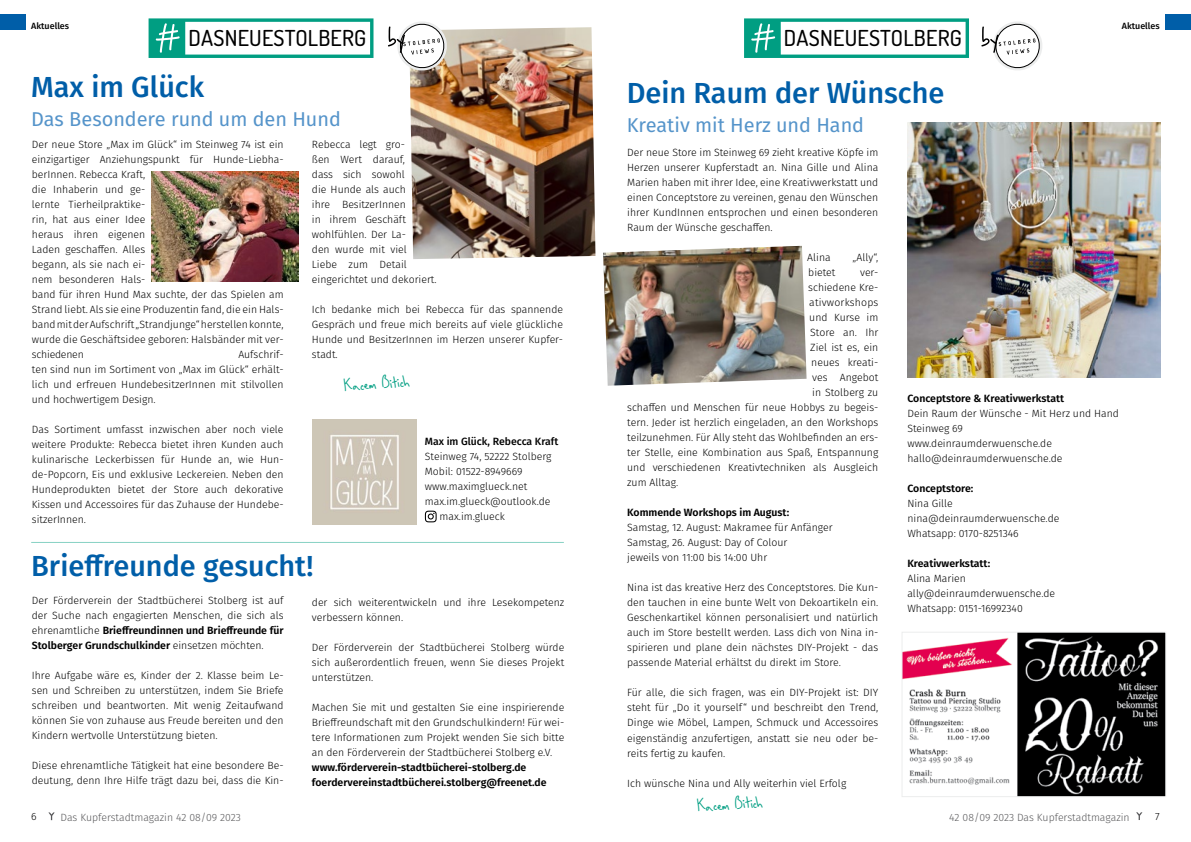
<style>
.page{position:relative;width:1191px;height:842px;background:#fff}
.page>*{position:absolute;margin:0;border:0;box-sizing:border-box;transform-origin:0 0}
.t1{font:500 29px "Fira Sans";color:#005ea8}
.t2{font:500 22px "Dosis";letter-spacing:.01em;color:#000}
.t3{font:20px "Fira Sans";color:#5594ca}
.t4{font:18px "Baby Cucumber";color:#009e82}
.t5{font:300 10.5px/15px "Fira Sans";color:#000;text-align:justify}
.t6{font:600 10.5px/15px "Fira Sans";color:#000}
.t7{font:300 10.5px "Fira Sans";color:#58585a}
.t8{font:500 10.5px "Fira Sans";color:#000}
.t9{font:500 9px "Fira Sans";color:#000}
.s1{font-weight:600}
</style>
<div class="page">
<hr style="left:31px;top:542px;width:533px;height:1px;background:#009e82">
<svg style="left:744px;top:18px;width:225px;height:40px"></svg>
<svg style="left:981px;top:22px;width:61px;height:48px"></svg>
<img style="left:312px;top:420px;width:104px;height:104px">
<img style="left:151px;top:171px;width:147px;height:111px">
<img style="left:410px;top:27px;width:185px;height:232px">
<img style="left:907px;top:122px;width:253px;height:255px">
<img style="left:603px;top:246px;width:203px;height:140px">
<svg style="left:149px;top:18px;width:224px;height:40px"></svg>
<svg style="left:388px;top:22px;width:61px;height:51px"></svg>
<svg style="left:425px;top:511px;width:11px;height:11px"></svg>
<img style="left:903px;top:634px;width:261px;height:161px">
<div style="left:901px;top:632px;width:265px;height:165px;border:1px solid #eceded"></div>
<div style="left:0;top:14px;width:26px;height:16px;background:#005ea8"></div>
<div style="left:1165px;top:14px;width:26px;height:15px;background:#005ea8"></div>
<svg style="left:1136px;top:812px;width:6px;height:8px"></svg>
<svg style="left:48px;top:812px;width:7px;height:8px"></svg>
<p class="t9" style="left:31px;top:19px;width:39px">Aktuelles</p>
<p class="t9" style="left:1121px;top:19px;width:39px">Aktuelles</p>
<h2 class="t2" style="left:188px;top:22px;width:179px">DASNEUESTOLBERG</h2>
<h2 class="t2" style="left:784px;top:23px;width:179px">DASNEUESTOLBERG</h2>
<h1 class="t1" style="left:31px;top:64px;width:174px">Max im Glück</h1>
<h3 class="t3" style="left:31px;top:104px;width:311px">Das Besondere rund um den Hund</h3>
<h1 class="t1" style="left:626px;top:69px;width:319px">Dein Raum der Wünsche</h1>
<h3 class="t3" style="left:626px;top:110px;width:239px">Kreativ mit Herz und Hand</h3>
<p class="t5" style="left:32px;top:136px;width:253px;text-align:left">Der neue Store „Max im Glück“ im Steinweg 74 ist ein einzigartiger Anziehungspunkt für Hunde-Liebha&shy;berInnen. Rebecca Kraft,<br>die Inhaberin und ge-<br>lernte Tierheilpraktike-<br>rin, hat aus einer Idee<br>heraus ihren eigenen<br>Laden geschaffen. Alles<br>begann, als sie nach ei-<br>nem besonderen Hals-<br>band für ihren Hund Max suchte, der das Spielen am Strand liebt. Als sie eine Produzentin fand, die ein Hals&shy;band mit der Aufschrift „Strandjunge“ herstellen konnte, wurde die Geschäftsidee geboren: Halsbänder mit ver&shy;schiedenen</p>
<p class="t5" style="left:312px;top:137px;width:126px;text-align:left">Rebecca legt gro-<br>ßen Wert darauf,<br>dass sich sowohl<br>die Hunde als auch<br>ihre BesitzerInnen<br>in ihrem Geschäft wohlfühlen. Der La-<br>den wurde mit viel<br>Liebe zum Detail eingerichtet und dekoriert.</p>
<p class="t5" style="left:312px;top:302px;width:253px">Ich bedanke mich bei Rebecca für das spannende Gespräch und freue mich bereits auf viele glückliche Hunde und BesitzerInnen im Herzen unserer Kupfer&shy;stadt.</p>
<p class="t5" style="left:627px;top:145px;width:253px">Der neue Store im Steinweg 69 zieht kreative Köpfe im Herzen unserer Kupferstadt an. Nina Gille und Alina Marien haben mit ihrer Idee, eine Kreativwerkstatt und einen Conceptstore zu vereinen, genau den Wünschen ihrer KundInnen entsprochen und einen besonderen Raum der Wünsche geschaffen.</p>
<p class="t5" style="left:807px;top:250px;width:25px">Alina</p>
<p class="t5" style="left:852px;top:250px;width:27px">„Ally“,</p>
<p class="t5" style="left:808px;top:265px;width:29px">bietet</p>
<p class="t5" style="left:860px;top:265px;width:20px">ver-</p>
<p class="t5" style="left:808px;top:280px;width:72px">schiedene Kre-</p>
<p class="t5" style="left:809px;top:295px;width:71px">ativworkshops</p>
<p class="t5" style="left:809px;top:310px;width:70px">und Kurse im</p>
<p class="t5" style="left:810px;top:325px;width:69px">Store an. Ihr</p>
<p class="t5" style="left:810px;top:340px;width:69px">Ziel ist es, ein</p>
<p class="t5" style="left:811px;top:355px;width:69px">neues kreati-</p>
<p class="t5" style="left:812px;top:370px;width:68px">ves Angebot</p>
<p class="t5" style="left:812px;top:385px;width:67px">in Stolberg zu</p>
<p class="t5" style="left:627px;top:400px;width:253px">schaffen und Menschen für neue Hobbys zu begeis-</p>
<p class="t5" style="left:627px;top:415px;width:253px">tern. Jeder ist herzlich eingeladen, an den Workshops</p>
<p class="t5" style="left:627px;top:430px;width:253px">teilzunehmen. Für Ally steht das Wohlbefinden an ers-</p>
<p class="t5" style="left:627px;top:445px;width:253px">ter Stelle, eine Kombination aus Spaß, Entspannung</p>
<p class="t5" style="left:627px;top:460px;width:253px">und verschiedenen Kreativtechniken als Ausgleich</p>
<p class="t5" style="left:627px;top:475px;width:52px">zum Alltag.</p>
<p class="t6" style="left:627px;top:505px;width:163px">Kommende Workshops im August:</p>
<p class="t5" style="left:627px;top:520px;width:207px;text-align:left">Samstag, 12. August: Makramee für Anfänger<br>Samstag, 26. August: Day of Colour<br>jeweils von 11:00 bis 14:00 Uhr</p>
<p class="t5" style="left:627px;top:580px;width:253px">Nina ist das kreative Herz des Conceptstores. Die Kun&shy;den tauchen in eine bunte Welt von Dekoartikeln ein.<br>Geschenkartikel können personalisiert und natürlich auch im Store bestellt werden. Lass dich von Nina in&shy;spirieren und plane dein nächstes DIY-Projekt - das passende Material erhältst du direkt im Store.</p>
<p class="t5" style="left:627px;top:685px;width:253px">Für alle, die sich fragen, was ein DIY-Projekt ist: DIY steht für „Do it yourself“ und beschreibt den Trend, Dinge wie Möbel, Lampen, Schmuck und Accessoires eigenständig anzufertigen, anstatt sie neu oder be&shy;reits fertig zu kaufen.</p>
<p class="t5" style="left:627px;top:775px;width:220px">Ich wünsche Nina und Ally weiterhin viel Erfolg</p>
<h3 class="t4" style="left:695px;top:794px;width:68px;rotate:-4deg">Kacem Bitich</h3>
<p class="t5" style="left:32px;top:347px;width:253px;text-indent:206px">Aufschrif&shy;ten sind nun im Sortiment von „Max im Glück“ erhält&shy;lich und erfreuen HundebesitzerInnen mit stilvollen und hochwertigem Design.</p>
<p class="t5" style="left:32px;top:422px;width:253px">Das Sortiment umfasst inzwischen aber noch viele weitere Produkte: Rebecca bietet ihren Kunden auch kulinarische Leckerbissen für Hunde an, wie Hun&shy;de-Popcorn, Eis und exklusive Leckereien. Neben den Hundeprodukten bietet der Store auch dekorative Kissen und Accessoires für das Zuhause der Hundebe&shy;sitzerInnen.</p>
<h3 class="t4" style="left:342px;top:374px;width:68px;rotate:-4deg">Kacem Bitich</h3>
<p class="t6" style="left:907px;top:390px;width:158px">Conceptstore &amp; Kreativwerkstatt</p>
<p class="t5" style="left:907px;top:405px;width:213px;text-align:left">Dein Raum der Wünsche - Mit Herz und Hand<br>Steinweg 69<br>www.deinraumderwuensche.de hallo@deinraumderwuensche.de</p>
<p class="t6" style="left:907px;top:480px;width:68px">Conceptstore:</p>
<p class="t5" style="left:907px;top:496px;width:153px;text-align:left">Nina Gille nina@deinraumderwuensche.de<br>Whatsapp: 0170-8251346</p>
<p class="t6" style="left:907px;top:555px;width:84px">Kreativwerkstatt:</p>
<p class="t5" style="left:907px;top:571px;width:149px;text-align:left">Alina Marien ally@deinraumderwuensche.de<br>Whatsapp: 0151-16992340</p>
<p class="t8" style="left:425px;top:433px;width:135px">Max im Glück, Rebecca Kraft</p>
<p class="t5" style="left:425px;top:448px;width:128px">Steinweg 74, 52222 Stolberg</p>
<p class="t5" style="left:425px;top:464px;width:99px">Mobil: 01522-8949669</p>
<p class="t5" style="left:425px;top:479px;width:104px">www.maximglueck.net</p>
<p class="t5" style="left:425px;top:494px;width:127px">max.im.glueck@outlook.de</p>
<p class="t5" style="left:439px;top:509px;width:67px">max.im.glueck</p>
<h1 class="t1" style="left:31px;top:543px;width:284px">Brieffreunde gesucht!</h1>
<p class="t5" style="left:32px;top:593px;width:253px">Der Förderverein der Stadtbücherei Stolberg ist auf der Suche nach engagierten Menschen, die sich als ehrenamtliche <span class="s1">Brieffreundinnen und Brieffreunde für Stolberger Grundschulkinder</span> einsetzen möchten.</p>
<p class="t5" style="left:32px;top:668px;width:253px">Ihre Aufgabe wäre es, Kinder der 2. Klasse beim Le&shy;sen und Schreiben zu unterstützen, indem Sie Briefe schreiben und beantworten. Mit wenig Zeitaufwand können Sie von zuhause aus Freude bereiten und den Kindern wertvolle Unterstützung bieten.</p>
<p class="t5" style="left:32px;top:758px;width:253px">Diese ehrenamtliche Tätigkeit hat eine besondere Be&shy;deutung, denn Ihre Hilfe trägt dazu bei, dass die Kin-</p>
<p class="t5" style="left:312px;top:595px;width:254px">der sich weiterentwickeln und ihre Lesekompetenz verbessern können.</p>
<p class="t5" style="left:312px;top:640px;width:254px">Der Förderverein der Stadtbücherei Stolberg würde sich außerordentlich freuen, wenn Sie dieses Projekt unterstützen.</p>
<p class="t5" style="left:312px;top:700px;width:254px">Machen Sie mit und gestalten Sie eine inspirierende Brieffreundschaft mit den Grundschulkindern! Für wei&shy;tere Informationen zum Projekt wenden Sie sich bitte an den Förderverein der Stadtbücherei Stolberg e.V.</p>
<p class="t6" style="left:312px;top:759px;width:236px">www.förderverein-stadtbücherei-stolberg.de foerdervereinstadtbücherei.stolberg@freenet.de</p>
<p class="t5" style="left:31px;top:809px;width:7px">6</p>
<p class="t7" style="left:60px;top:809px;width:182px">Das Kupferstadtmagazin 42 08/09 2023</p>
<p class="t7" style="left:949px;top:810px;width:182px">42 08/09 2023 Das Kupferstadtmagazin</p>
<p class="t5" style="left:1155px;top:809px;width:6px">7</p>
</div>
